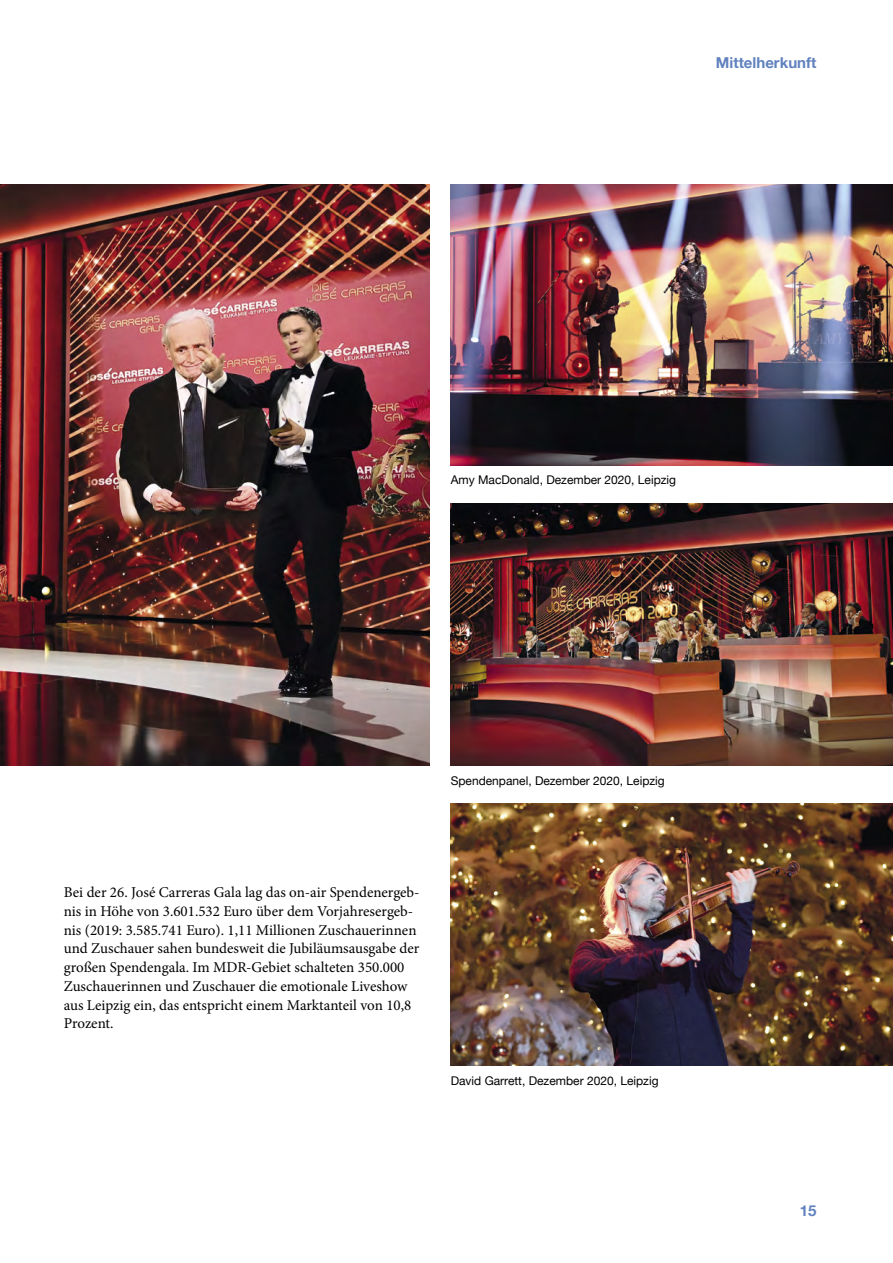
<style>
.page{position:relative;width:893px;height:1263px;background:#fff}
.page>*{position:absolute;margin:0;border:0;box-sizing:border-box;transform-origin:0 0}
.t1{font:15px/18.8px "Minion Pro";color:#000}
.t2{font:700 15px "Helvetica Neue";color:#6182be}
.t3{font:12px "Helvetica Neue";color:#000}
</style>
<div class="page">
<img style="left:0;top:184px;width:429px;height:582px">
<img style="left:451px;top:184px;width:442px;height:282px">
<img style="left:451px;top:503px;width:442px;height:263px">
<img style="left:451px;top:803px;width:442px;height:263px">
<p class="t2" style="left:716px;top:51px;width:102px">Mittelherkunft</p>
<p class="t3" style="left:451px;top:471px;width:227px">Amy MacDonald, Dezember 2020, Leipzig</p>
<p class="t3" style="left:451px;top:771px;width:216px">Spendenpanel, Dezember 2020, Leipzig</p>
<p class="t1" style="left:64px;top:883px;width:357px">Bei der 26. José Carreras Gala lag das on-air Spendenergeb&shy;nis in Höhe von 3.601.532 Euro über dem Vorjahresergeb&shy;nis (2019: 3.585.741 Euro). 1,11 Millionen Zuschauerinnen und Zuschauer sahen bundesweit die Jubiläumsausgabe der großen Spendengala. Im MDR-Gebiet schalteten 350.000<br>Zuschauerinnen und Zuschauer die emotionale Liveshow aus Leipzig ein, das entspricht einem Marktanteil von 10,8<br>Prozent.</p>
<p class="t3" style="left:451px;top:1071px;width:209px">David Garrett, Dezember 2020, Leipzig</p>
<p class="t2" style="left:800px;top:1199px;width:18px">15</p>
</div>
